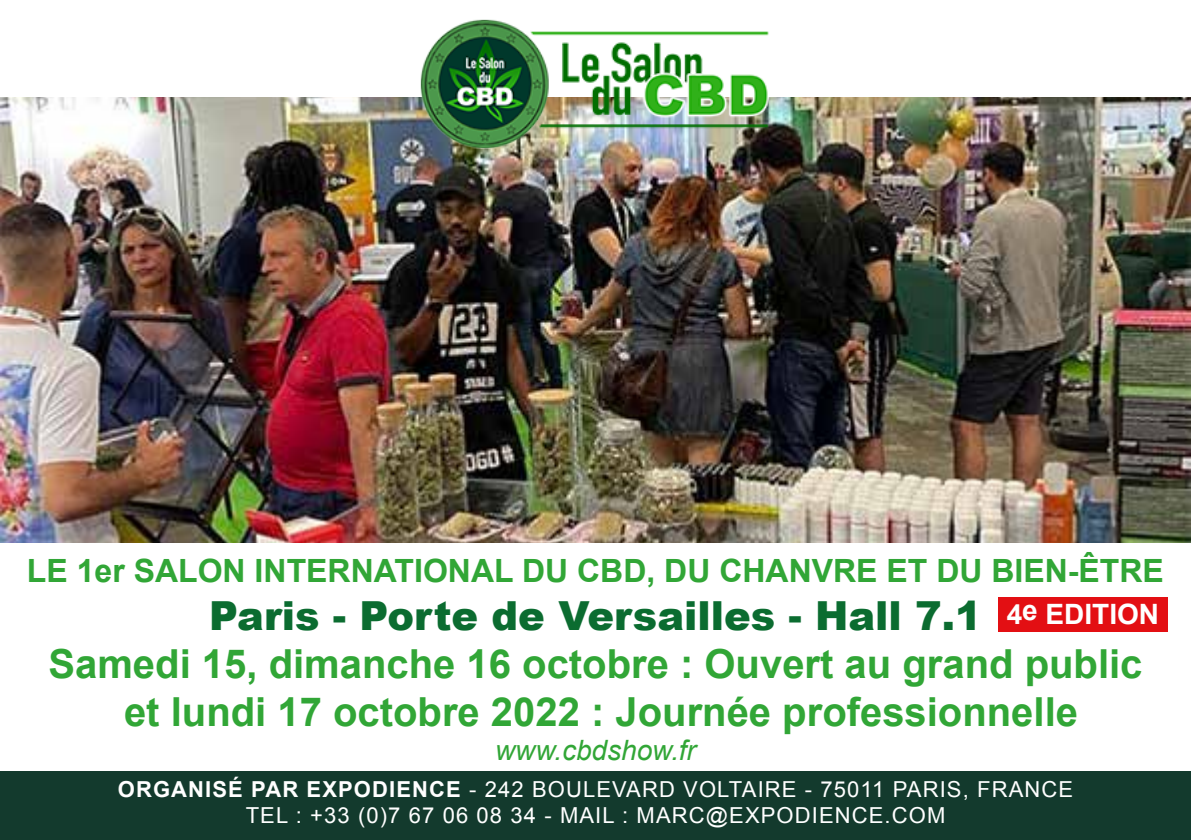
<style>
.page{position:relative;width:1191px;height:840px;background:#fff}
.page>*{position:absolute;margin:0;border:0;box-sizing:border-box;transform-origin:0 0}
.t1{font:700 40px/48px "Arial";color:#31a636;text-align:center}
.t2{font:900 40px "Arial";color:#0b6c30}
.t3{font:700 32px "Arial";color:#31a636}
.t4{font:italic 28px "Arial";color:#31a636}
.t5{font:700 28px "Arial";color:#fff}
.t6{font:22px/26.4px "Arial";letter-spacing:.05em;color:#fff;text-align:center}
.s1{font-weight:700}
</style>
<div class="page">
<div style="left:0;top:771px;width:1191px;height:68px;background:#133a2d"></div>
<img style="left:1px;top:98px;width:1190px;height:443px">
<img style="left:418px;top:19px;width:354px;height:131px">
<div style="left:998px;top:597px;width:169px;height:35px;background:#e30f13"></div>
<h2 class="t3" style="left:27px;top:549px;width:1138px">LE 1er SALON INTERNATIONAL DU CBD, DU CHANVRE ET DU BIEN-ÊTRE</h2>
<h1 class="t2" style="left:209px;top:586px;width:774px">Paris - Porte de Versailles - Hall 7.1</h1>
<h1 class="t1" style="left:48px;top:641px;width:1095px">Samedi 15, dimanche 16 octobre : Ouvert au grand public et lundi 17 octobre 2022 : Journée professionnelle</h1>
<p class="t4" style="left:495px;top:731px;width:202px">www.cbdshow.fr</p>
<p class="t5" style="left:1006px;top:595px;width:154px">4e EDITION</p>
<p class="t6" style="left:118px;top:775px;width:956px"><span class="s1">ORGANISÉ PAR EXPODIENCE</span> - 242 BOULEVARD VOLTAIRE - 75011 PARIS, FRANCE<br>TEL : +33 (0)7 67 06 08 34 - MAIL : MARC@EXPODIENCE.COM</p>
</div>
